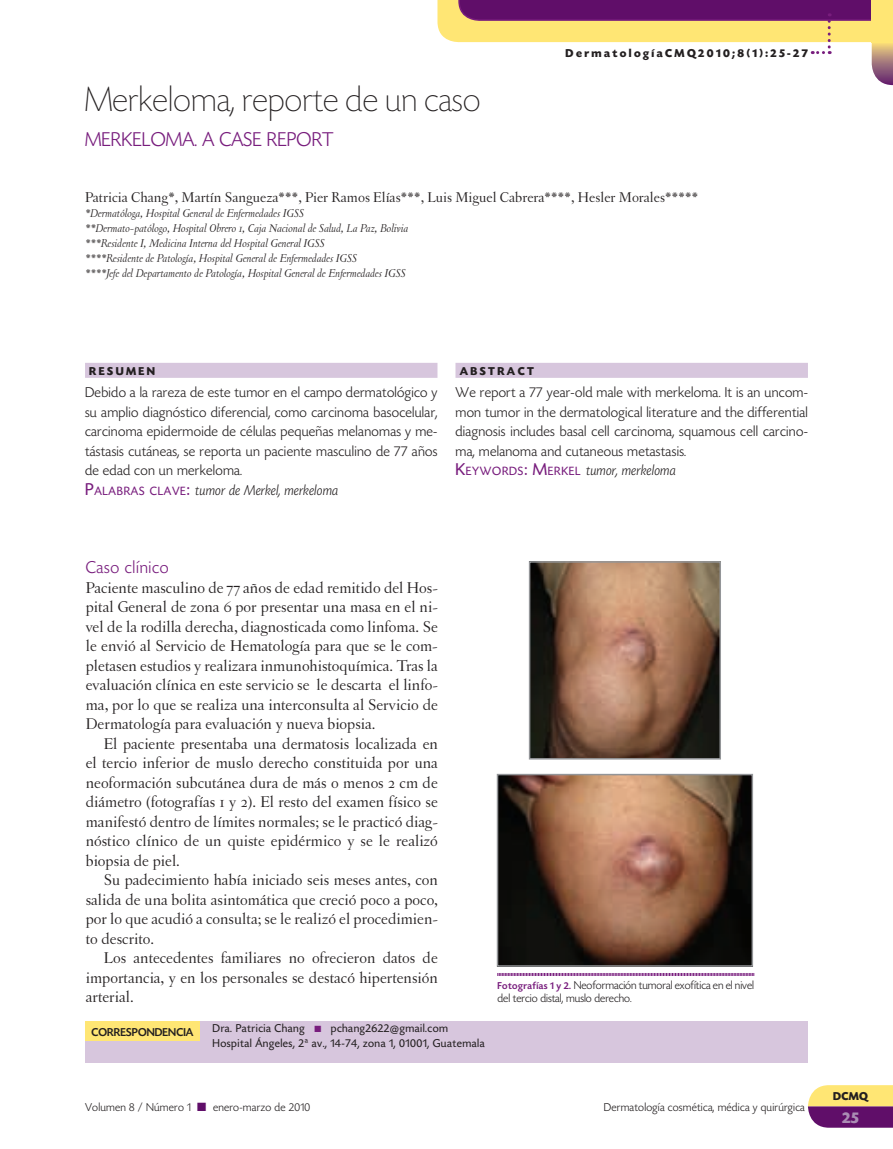
<style>
.page{position:relative;width:893px;height:1149px;background:#fff}
.page>*{position:absolute;margin:0;border:0;box-sizing:border-box;transform-origin:0 0}
.t1{font:200 36px "Today HEF";letter-spacing:.01em;color:#231f20}
.t2{font:300 21px "Today HEF";letter-spacing:.01em;color:#781d7d}
.t3{font:300 18px "Today HEF";letter-spacing:.04em;color:#781d7d}
.t4{font:16.5px/19.5px "Letras Oldstyle";color:#231f20;text-align:justify}
.t5{font:700 16.5px "Today HEF";color:#aa8cb4}
.t6{font:300 15px/19.5px "Today HEF";letter-spacing:.02em;color:#231f20}
.t7{font:15px "Letras Oldstyle";color:#231f20}
.t8{font:italic 12px/15px "Letras Oldstyle";color:#231f20}
.t9{font:12px/15px "Today HEF";letter-spacing:.04em;color:#231f20}
.t10{font:300 12px/13.5px "Today HEF";color:#231f20}
.t11{font:300 12px "Today HEF";letter-spacing:.02em;color:#231f20}
.t12{font:700 12px "Today HEF";letter-spacing:.2em;color:#231f20}
.t13{font:500 12px "Today HEF";letter-spacing:.01em;color:#231f20}
.s1{font-weight:400;font-size:18px;color:#781d7d}
.s2{font-weight:400;font-size:12.6px;color:#781d7d}
.s3{font-style:italic}
.s4{font-weight:500;font-size:10.5px;color:#781d7d}
.s5{color:#781d7d}
.s6{color:#600e69}
</style>
<div class="page">
<svg style="left:437px;top:0;width:456px;height:85px"></svg>
<svg style="left:808px;top:1085px;width:85px;height:42px;background:#b48276"></svg>
<div style="left:872px;top:0;width:21px;height:42px;background:#ffe674"></div>
<div style="left:85px;top:363px;width:352px;height:15px;background:#d7c6dd"></div>
<div style="left:455px;top:363px;width:353px;height:15px;background:#d7c6dd"></div>
<div style="left:85px;top:1020px;width:723px;height:42px;background:#d7c6dd"></div>
<div style="left:85px;top:1020px;width:115px;height:20px;background:#ffe674"></div>
<img style="left:532px;top:564px;width:186px;height:192px">
<div style="left:529px;top:561px;width:192px;height:198px;border:2px solid #939598"></div>
<img style="left:500px;top:776px;width:250px;height:187px">
<div style="left:497px;top:773px;width:256px;height:193px;border:2px solid #939598"></div>
<svg style="left:497px;top:973px;width:257px;height:2px"></svg>
<h1 class="t1" style="left:85px;top:81px;width:397px">Merkeloma, reporte de un caso</h1>
<p class="t2" style="left:85px;top:128px;width:250px">MERKELOMA. A CASE REPORT</p>
<p class="t12" style="left:566px;top:47px;width:244px">DERMATOLOGÍACMQ2010;8(1):25-27</p>
<p class="t7" style="left:85px;top:189px;width:615px">Patricia Chang*, Martín Sangueza***, Pier Ramos Elías***, Luis Miguel Cabrera****, Hesler Morales*****</p>
<p class="t8" style="left:85px;top:206px;width:325px">*Dermatóloga, Hospital General de Enfermedades IGSS<br>**Dermato-patólogo, Hospital Obrero 1, Caja Nacional de Salud, La Paz, Bolivia ***Residente I, Medicina Interna del Hospital General IGSS<br>****Residente de Patología, Hospital General de Enfermedades IGSS<br>****Jefe del Departamento de Patología, Hospital General de Enfermedades IGSS</p>
<p class="t12" style="left:89px;top:364px;width:67px">RESUME N</p>
<p class="t6" style="left:85px;top:383px;width:354px">Debido a la rareza de este tumor en el campo dermatológico y su amplio diagnóstico diferencial, como carcinoma basocelular, carcinoma epidermoide de células pequeñas melanomas y me&shy;tástasis cutáneas, se reporta un paciente masculino de 77 años de edad con un merkeloma.<br><span class="s1">P</span><span class="s2">ALABRAS CLAVE</span><span class="s1">:</span> <span class="s3">tumor de Merkel, merkeloma</span></p>
<p class="t12" style="left:460px;top:364px;width:39px">ABSTRACT</p>
<p class="t6" style="left:455px;top:383px;width:354px">We report a 77 year-old male with merkeloma. It is an uncom&shy;mon tumor in the dermatological literature and the differential diagnosis includes basal cell carcinoma, squamous cell carcino&shy;ma, melanoma and cutaneous metastasis.<br><span class="s1">K</span><span class="s2">EYWORDS</span><span class="s1">: M</span><span class="s2">ERKEL</span> <span class="s3">tumor, merkeloma</span></p>
<p class="t3" style="left:86px;top:557px;width:84px">Caso clínico</p>
<p class="t4" style="left:86px;top:577px;width:354px">Paciente masculino de 77 años de edad remitido del Hos&shy;pital General de zona 6 por presentar una masa en el ni&shy;vel de la rodilla derecha, diagnosticada como linfoma. Se le envió al Servicio de Hematología para que se le com&shy;pletasen estudios y realizara inmunohistoquímica. Tras la evaluación clínica en este servicio se le descarta el linfo&shy;ma, por lo que se realiza una interconsulta al Servicio de Dermatología para evaluación y nueva biopsia.</p>
<p class="t4" style="left:86px;top:733px;width:354px;text-indent:18px">El paciente presentaba una dermatosis localizada en el tercio inferior de muslo derecho constituida por una neoformación subcutánea dura de más o menos 2 cm de diámetro (fotografías 1 y 2). El resto del examen físico se manifestó dentro de límites normales; se le practicó diag&shy;nóstico clínico de un quiste epidérmico y se le realizó biopsia de piel.</p>
<p class="t4" style="left:86px;top:870px;width:354px;text-indent:18px">Su padecimiento había iniciado seis meses antes, con salida de una bolita asintomática que creció poco a poco, por lo que acudió a consulta; se le realizó el procedimien&shy;to descrito.</p>
<p class="t4" style="left:86px;top:948px;width:354px;text-indent:18px">Los antecedentes familiares no ofrecieron datos de importancia, y en los personales se destacó hipertensión arterial.</p>
<p class="t10" style="left:497px;top:978px;width:258px"><span class="s4">Fotografías 1 y 2.</span> Neoformación tumoral exofítica en el nivel del tercio distal, muslo derecho.</p>
<p class="t13" style="left:91px;top:1025px;width:104px">CORRESPONDENCIA</p>
<p class="t9" style="left:213px;top:1020px;width:274px">Dra. Patricia Chang <span class="s5">■</span> pchang2622@gmail.com<br>Hospital Ángeles, 2ª av., 14-74, zona 1, 01001, Guatemala</p>
<p class="t11" style="left:85px;top:1100px;width:226px">Volumen 8 / Número 1 <span class="s6">■</span> enero-marzo de 2010</p>
<p class="t11" style="left:604px;top:1100px;width:203px">Dermatología cosmética, médica y quirúrgica</p>
<p class="t12" style="left:833px;top:1089px;width:36px">DCMQ</p>
<p class="t5" style="left:842px;top:1108px;width:18px">25</p>
</div>
